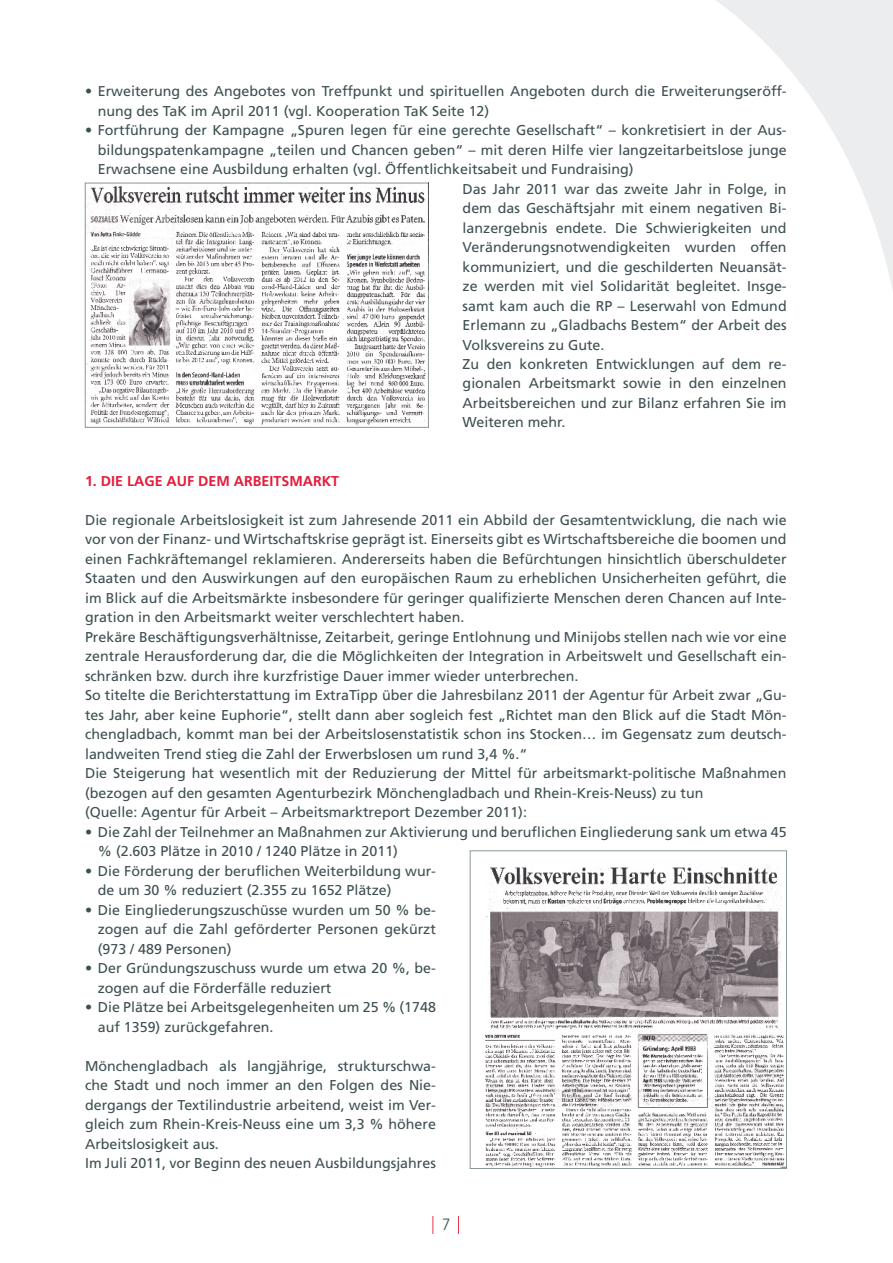
<style>
.page{position:relative;width:893px;height:1263px;background:#fff}
.page>*{position:absolute;margin:0;border:0;box-sizing:border-box;transform-origin:0 0}
.t1{font:300 18px "Rotis Sans Serif";color:#3e5052}
.t2{font:14.25px/19.5px "Frutiger";color:#3e5052}
.t3{font:700 14.25px "Frutiger";color:#e31d3c}
</style>
<div class="page">
<svg style="left:432px;top:1216px;width:1px;height:18px"></svg>
<svg style="left:458px;top:1216px;width:1px;height:18px"></svg>
<svg style="left:716px;top:0;width:177px;height:290px"></svg>
<img style="left:485px;top:864px;width:300px;height:303px">
<img style="left:87px;top:185px;width:340px;height:240px">
<p class="t2" style="left:98px;top:81px;width:690px;text-indent:-13px">• Erweiterung des Angebotes von Treffpunkt und spirituellen Angeboten durch die Erweiterungseröff&shy;nung des TaK im April 2011 (vgl. Kooperation TaK Seite 12)</p>
<p class="t2" style="left:85px;top:120px;width:703px">• Fortführung der Kampagne „Spuren legen für eine gerechte Gesellschaft“ – konkretisiert in der Aus-</p>
<p class="t2" style="left:98px;top:140px;width:690px">bildungspatenkampagne „teilen und Chancen geben“ – mit deren Hilfe vier langzeitarbeitslose junge</p>
<p class="t2" style="left:98px;top:159px;width:537px">Erwachsene eine Ausbildung erhalten (vgl. Öffentlichkeitsabeit und Fundraising)</p>
<p class="t2" style="left:463px;top:179px;width:325px">Das Jahr 2011 war das zweite Jahr in Folge, in</p>
<p class="t2" style="left:463px;top:198px;width:325px">dem das Geschäftsjahr mit einem negativen Bi-</p>
<p class="t2" style="left:463px;top:218px;width:326px">lanzergebnis endete. Die Schwierigkeiten und</p>
<p class="t2" style="left:463px;top:237px;width:326px">Veränderungsnotwendigkeiten wurden offen</p>
<p class="t2" style="left:463px;top:257px;width:326px">kommuniziert, und die geschilderten Neuansät-</p>
<p class="t2" style="left:463px;top:276px;width:326px">ze werden mit viel Solidarität begleitet. Insge-</p>
<p class="t2" style="left:463px;top:296px;width:326px">samt kam auch die RP – Leserwahl von Edmund</p>
<p class="t2" style="left:463px;top:315px;width:325px">Erlemann zu „Gladbachs Bestem“ der Arbeit des</p>
<p class="t2" style="left:463px;top:335px;width:143px">Volksvereins zu Gute.</p>
<p class="t2" style="left:463px;top:354px;width:325px">Zu den konkreten Entwicklungen auf dem re-</p>
<p class="t2" style="left:463px;top:374px;width:325px">gionalen Arbeitsmarkt sowie in den einzelnen</p>
<p class="t2" style="left:463px;top:393px;width:325px">Arbeitsbereichen und zur Bilanz erfahren Sie im</p>
<p class="t2" style="left:463px;top:413px;width:104px">Weiteren mehr.</p>
<p class="t3" style="left:85px;top:473px;width:60px">1. DIE LAGE</p>
<p class="t3" style="left:167px;top:473px;width:11px">AUF</p>
<p class="t3" style="left:198px;top:473px;width:11px">DEM</p>
<p class="t3" style="left:234px;top:473px;width:20px">ARBEITSMARKT</p>
<p class="t2" style="left:85px;top:510px;width:703px">Die regionale Arbeitslosigkeit ist zum Jahresende 2011 ein Abbild der Gesamtentwicklung, die nach wie vor von der Finanz- und Wirtschaftskrise geprägt ist. Einerseits gibt es Wirtschaftsbereiche die boomen und einen Fachkräftemangel reklamieren. Andererseits haben die Befürchtungen hinsichtlich überschuldeter Staaten und den Auswirkungen auf den europäischen Raum zu erheblichen Unsicherheiten geführt, die im Blick auf die Arbeitsmärkte insbesondere für geringer qualifizierte Menschen deren Chancen auf Inte&shy;gration in den Arbeitsmarkt weiter verschlechtert haben.<br>Prekäre Beschäftigungsverhältnisse, Zeitarbeit, geringe Entlohnung und Minijobs stellen nach wie vor eine zentrale Herausforderung dar, die die Möglichkeiten der Integration in Arbeitswelt und Gesellschaft ein&shy;schränken bzw. durch ihre kurzfristige Dauer immer wieder unterbrechen.<br>So titelte die Berichterstattung im ExtraTipp über die Jahresbilanz 2011 der Agentur für Arbeit zwar „Gu&shy;tes Jahr, aber keine Euphorie“, stellt dann aber sogleich fest „Richtet man den Blick auf die Stadt Mön&shy;chengladbach, kommt man bei der Arbeitslosenstatistik schon ins Stocken… im Gegensatz zum deutsch&shy;landweiten Trend stieg die Zahl der Erwerbslosen um rund 3,4 %.“<br>Die Steigerung hat wesentlich mit der Reduzierung der Mittel für arbeitsmarkt-politische Maßnahmen (bezogen auf den gesamten Agenturbezirk Mönchengladbach und Rhein-Kreis-Neuss) zu tun<br>(Quelle: Agentur für Arbeit – Arbeitsmarktreport Dezember 2011):</p>
<p class="t2" style="left:98px;top:822px;width:690px;text-indent:-13px">• Die Zahl der Teilnehmer an Maßnahmen zur Aktivierung und beruflichen Eingliederung sank um etwa 45 % (2.603 Plätze in 2010 / 1240 Plätze in 2011)</p>
<p class="t2" style="left:98px;top:861px;width:340px;text-indent:-13px">• Die Förderung der beruflichen Weiterbildung wur&shy;de um 30 % reduziert (2.355 zu 1652 Plätze)</p>
<p class="t2" style="left:98px;top:900px;width:340px;text-align:justify;text-indent:-13px">• Die Eingliederungszuschüsse wurden um 50 % be&shy;zogen auf die Zahl geförderter Personen gekürzt (973 / 489 Personen)</p>
<p class="t2" style="left:98px;top:958px;width:340px;text-indent:-13px">• Der Gründungszuschuss wurde um etwa 20 %, be&shy;zogen auf die Förderfälle reduziert</p>
<p class="t2" style="left:98px;top:997px;width:340px;text-indent:-13px">• Die Plätze bei Arbeitsgelegenheiten um 25 % (1748 auf 1359) zurückgefahren.</p>
<p class="t2" style="left:85px;top:1056px;width:352px">Mönchengladbach als langjährige, strukturschwa&shy;che Stadt und noch immer an den Folgen des Nie&shy;dergangs der Textilindustrie arbeitend, weist im Ver&shy;gleich zum Rhein-Kreis-Neuss eine um 3,3 % höhere Arbeitslosigkeit aus.<br>Im Juli 2011, vor Beginn des neuen Ausbildungsjahres</p>
<p class="t1" style="left:442px;top:1213px;width:10px">7</p>
</div>
